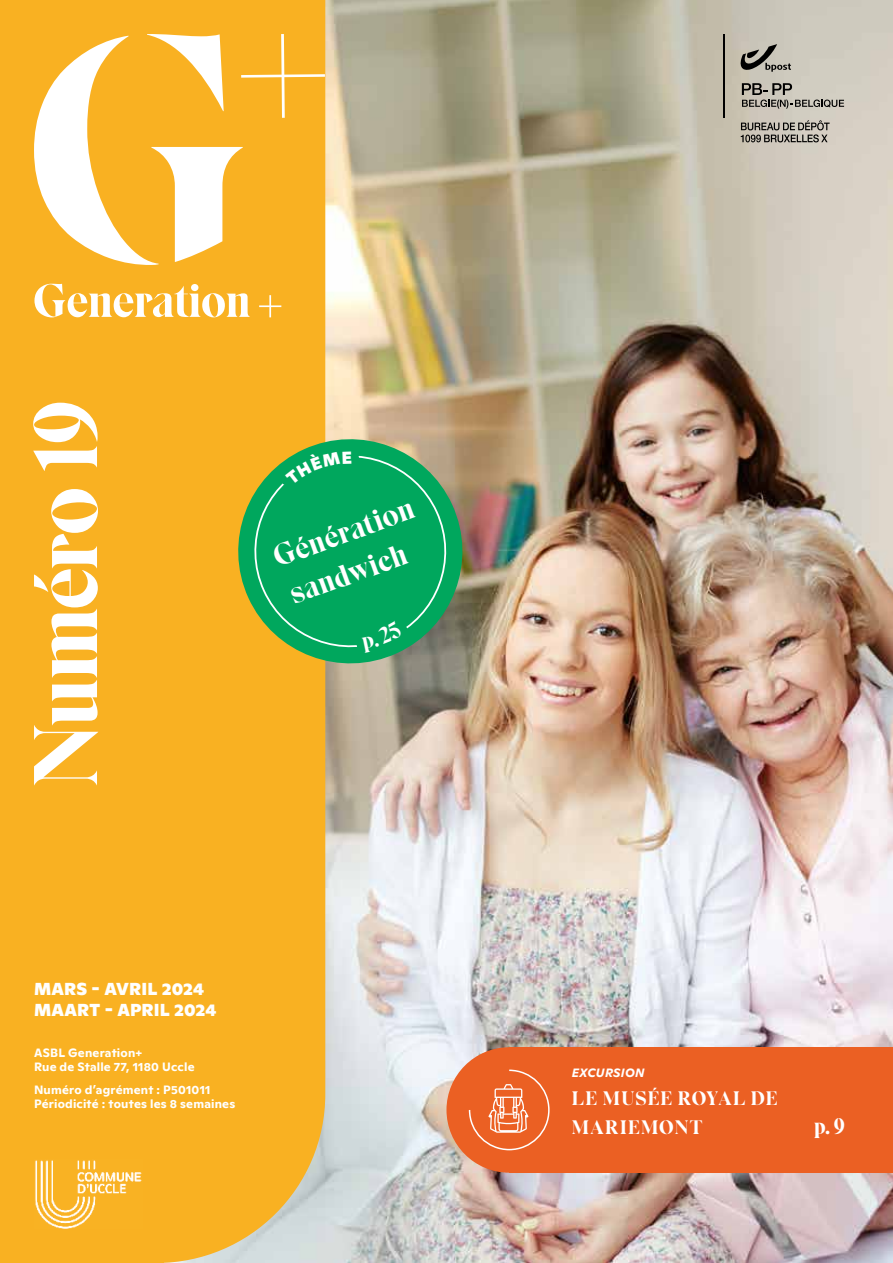
<style>
.page{position:relative;width:893px;height:1263px;background:#fff}
.page>*{position:absolute;margin:0;border:0;box-sizing:border-box;transform-origin:0 0}
.t1{font:90px "Eksell Display Large";letter-spacing:-.015em;color:#fff}
.t2{font:30px/40.2px "Eksell Display Large";color:#fff}
.t3{font:22.5px "Eksell Display Large";color:#fff}
.t4{font:19.5px/28.5px "Eksell Display Large";letter-spacing:.065em;color:#fff}
.t5{font:900 17.25px/20.7px "Ginto";letter-spacing:.005em;color:#fff}
.t6{font:700 12px/14.4px "Ginto";letter-spacing:.015em;color:#fff}
.t7{font:italic 700 12px "Ginto";letter-spacing:.025em;color:#fff}
</style>
<div class="page">
<img style="left:325px;top:0;width:568px;height:1263px">
<div style="left:0;top:0;width:325px;height:1263px;background:#f9b122"></div>
<svg style="left:243px;top:34px;width:82px;height:84px;background:#f9b52f"></svg>
<svg style="left:34px;top:284px;width:216px;height:33px"></svg>
<svg style="left:259px;top:295px;width:22px;height:22px"></svg>
<svg style="left:34px;top:34px;width:209px;height:231px;fill:#f9b122"></svg>
<img style="left:34px;top:1159px;width:109px;height:70px">
<hr style="left:0;top:1261px;width:164px;height:2px;background:#f9b122">
<svg style="left:223px;top:424px;width:255px;height:255px;background:#c4a052"></svg>
<svg style="left:242px;top:443px;width:216px;height:216px;background:#2aa75d"></svg>
<svg style="left:738px;top:44px;width:53px;height:28px"></svg>
<svg style="left:742px;top:83px;width:102px;height:26px;background:#a39f95"></svg>
<hr style="left:723px;top:34px;width:2px;height:84px;background:#000">
<svg style="left:741px;top:120px;width:89px;height:22px;background:#969188"></svg>
<div style="left:446px;top:1047px;width:126px;height:126px;background:#eb6023;border-radius:50%"></div>
<div style="left:509px;top:1047px;width:384px;height:126px;background:#eb6023"></div>
<svg style="left:468px;top:1069px;width:82px;height:82px"></svg>
<svg style="left:285px;top:451px;width:67px;height:34px;background:#16ac64"></svg>
<svg style="left:362px;top:621px;width:41px;height:32px"></svg>
<h1 class="t1" style="left:16px;top:787px;width:388px;rotate:-90deg">Numéro 19</h1>
<h2 class="t2" style="left:267px;top:539px;width:149px;rotate:-20deg">Génération sandwich »</h2>
<h3 class="t5" style="left:34px;top:977px;width:184px">MARS - AVRIL 2024<br>MAART - APRIL 2024</h3>
<p class="t6" style="left:34px;top:1044px;width:162px">ASBL Generation+<br>Rue de Stalle 77, 1180 Uccle</p>
<p class="t6" style="left:34px;top:1081px;width:203px">Numéro d’agrément : P501011<br>Périodicité : toutes les 8 semaines</p>
<p class="t7" style="left:572px;top:1063px;width:74px">EXCURSION</p>
<h3 class="t4" style="left:572px;top:1084px;width:207px">LE MUSÉE ROYAL DE<br>MARIEMONT</h3>
<h3 class="t3" style="left:814px;top:1114px;width:32px">p. 9</h3>
</div>
